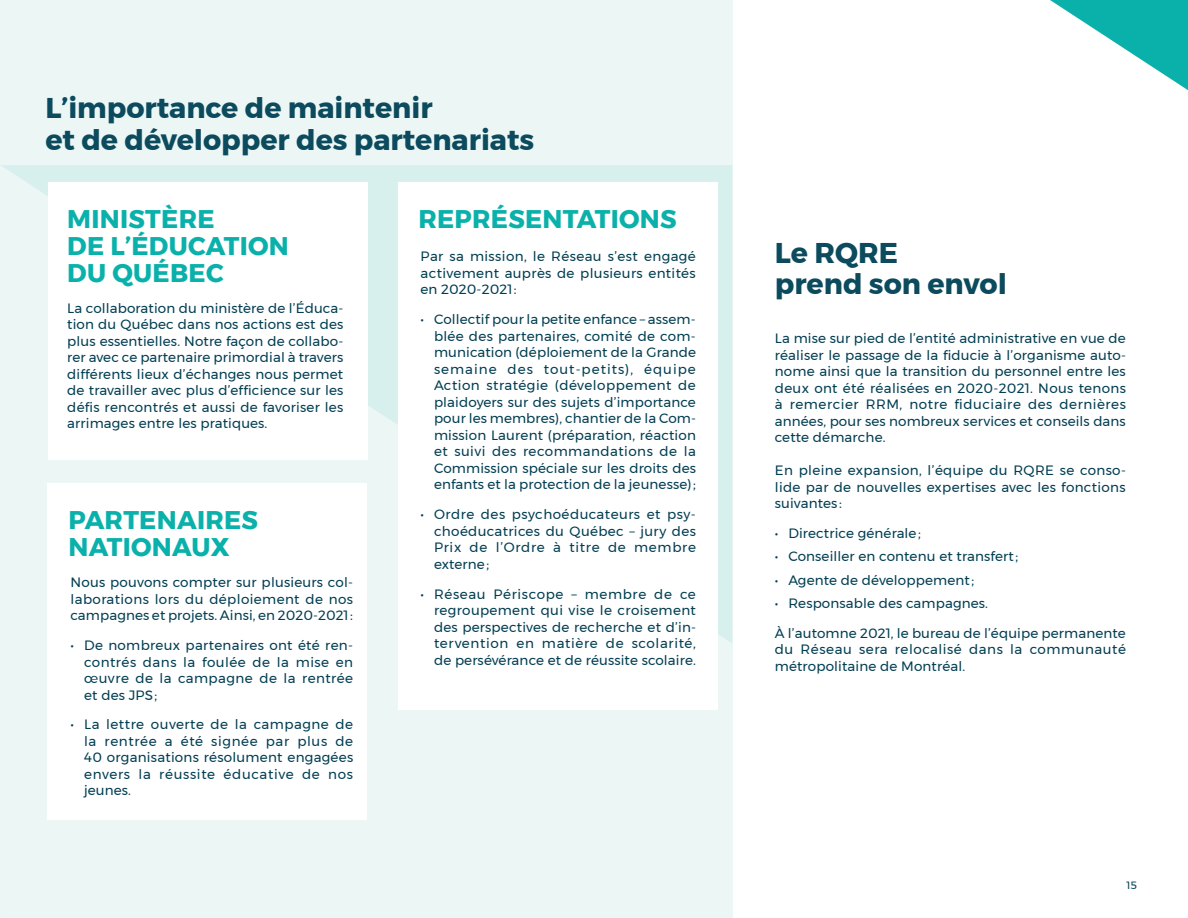
<style>
.page{position:relative;width:1188px;height:918px;background:#fff}
.page>*{position:absolute;margin:0;border:0;box-sizing:border-box;transform-origin:0 0}
.t1{font:700 28.5px/31.5px "Montserrat";color:#0c4a5d}
.t2{font:700 25.5px/27px "Montserrat";letter-spacing:.01em;color:#0ab1aa}
.t3{font:13.5px/16.5px "Montserrat";letter-spacing:.01em;color:#023e52;text-align:justify}
.t4{font:10.5px "Montserrat";color:#023e52}
</style>
<div class="page">
<div style="left:0;top:0;width:732px;height:918px;background:#ebf6f5"></div>
<svg style="left:22px;top:165px;width:710px;height:478px"></svg>
<svg style="left:1px;top:165px;width:21px;height:14px"></svg>
<div style="left:398px;top:182px;width:320px;height:528px;background:#fff"></div>
<div style="left:48px;top:182px;width:320px;height:278px;background:#fff"></div>
<div style="left:47px;top:483px;width:320px;height:337px;background:#fff"></div>
<svg style="left:1050px;top:0;width:138px;height:90px"></svg>
<h1 class="t1" style="left:45px;top:93px;width:490px">L’importance de maintenir<br>et de développer des partenariats</h1>
<h2 class="t2" style="left:67px;top:206px;width:223px">MINISTÈRE<br>DE L’ÉDUCATION<br>DU QUÉBEC</h2>
<p class="t3" style="left:67px;top:300px;width:278px">La collaboration du ministère de l’Éduca&shy;tion du Québec dans nos actions est des plus essentielles. Notre façon de collabo&shy;rer avec ce partenaire primordial à travers différents lieux d’échanges nous permet de travailler avec plus d’efficience sur les défis rencontrés et aussi de favoriser les arrimages entre les pratiques.</p>
<h2 class="t2" style="left:68px;top:507px;width:191px">PARTENAIRES<br>NATIONAUX</h2>
<p class="t3" style="left:71px;top:574px;width:284px">Nous pouvons compter sur plusieurs col&shy;laborations lors du déploiement de nos campagnes et projets. Ainsi, en 2020-2021 :</p>
<p class="t3" style="left:84px;top:637px;width:271px;text-indent:-14px">• De nombreux partenaires ont été ren&shy;contrés dans la foulée de la mise en œuvre de la campagne de la rentrée et des JPS ;</p>
<p class="t3" style="left:84px;top:716px;width:271px;text-indent:-14px">• La lettre ouverte de la campagne de la rentrée a été signée par plus de 40 organisations résolument engagées envers la réussite éducative de nos jeunes.</p>
<h2 class="t2" style="left:418px;top:206px;width:260px">REPRÉSENTATIONS</h2>
<p class="t3" style="left:421px;top:248px;width:277px">Par sa mission, le Réseau s’est engagé activement auprès de plusieurs entités en 2020-2021 :</p>
<p class="t3" style="left:434px;top:311px;width:264px;text-indent:-14px">• Collectif pour la petite enfance – assem&shy;blée des partenaires, comité de com&shy;munication (déploiement de la Grande semaine des tout-petits), équipe Action stratégie (développement de plaidoyers sur des sujets d’importance pour les membres), chantier de la Com&shy;mission Laurent (préparation, réaction et suivi des recommandations de la Commission spéciale sur les droits des enfants et la protection de la jeunesse) ;</p>
<p class="t3" style="left:434px;top:506px;width:263px;text-indent:-14px">• Ordre des psychoéducateurs et psy&shy;choéducatrices du Québec – jury des Prix de l’Ordre à titre de membre externe ;</p>
<p class="t3" style="left:434px;top:586px;width:264px;text-indent:-14px">• Réseau Périscope – membre de ce regroupement qui vise le croisement des perspectives de recherche et d’in&shy;tervention en matière de scolarité, de persévérance et de réussite scolaire.</p>
<h1 class="t1" style="left:775px;top:237px;width:234px">Le RQRE<br>prend son envol</h1>
<p class="t3" style="left:775px;top:330px;width:353px">La mise sur pied de l’entité administrative en vue de réaliser le passage de la fiducie à l’organisme auto&shy;nome ainsi que la transition du personnel entre les deux ont été réalisées en 2020-2021. Nous tenons à remercier RRM, notre fiduciaire des dernières années, pour ses nombreux services et conseils dans cette démarche.</p>
<p class="t3" style="left:775px;top:462px;width:353px">En pleine expansion, l’équipe du RQRE se conso&shy;lide par de nouvelles expertises avec les fonctions suivantes :</p>
<p class="t3" style="left:775px;top:525px;width:148px">• Directrice générale ;</p>
<p class="t3" style="left:775px;top:548px;width:245px">• Conseiller en contenu et transfert ;</p>
<p class="t3" style="left:775px;top:571px;width:201px">• Agente de développement ;</p>
<p class="t3" style="left:775px;top:595px;width:215px">• Responsable des campagnes.</p>
<p class="t3" style="left:775px;top:625px;width:353px">À l’automne 2021, le bureau de l’équipe permanente du Réseau sera relocalisé dans la communauté métropolitaine de Montréal.</p>
<p class="t4" style="left:1127px;top:877px;width:12px">15</p>
</div>
